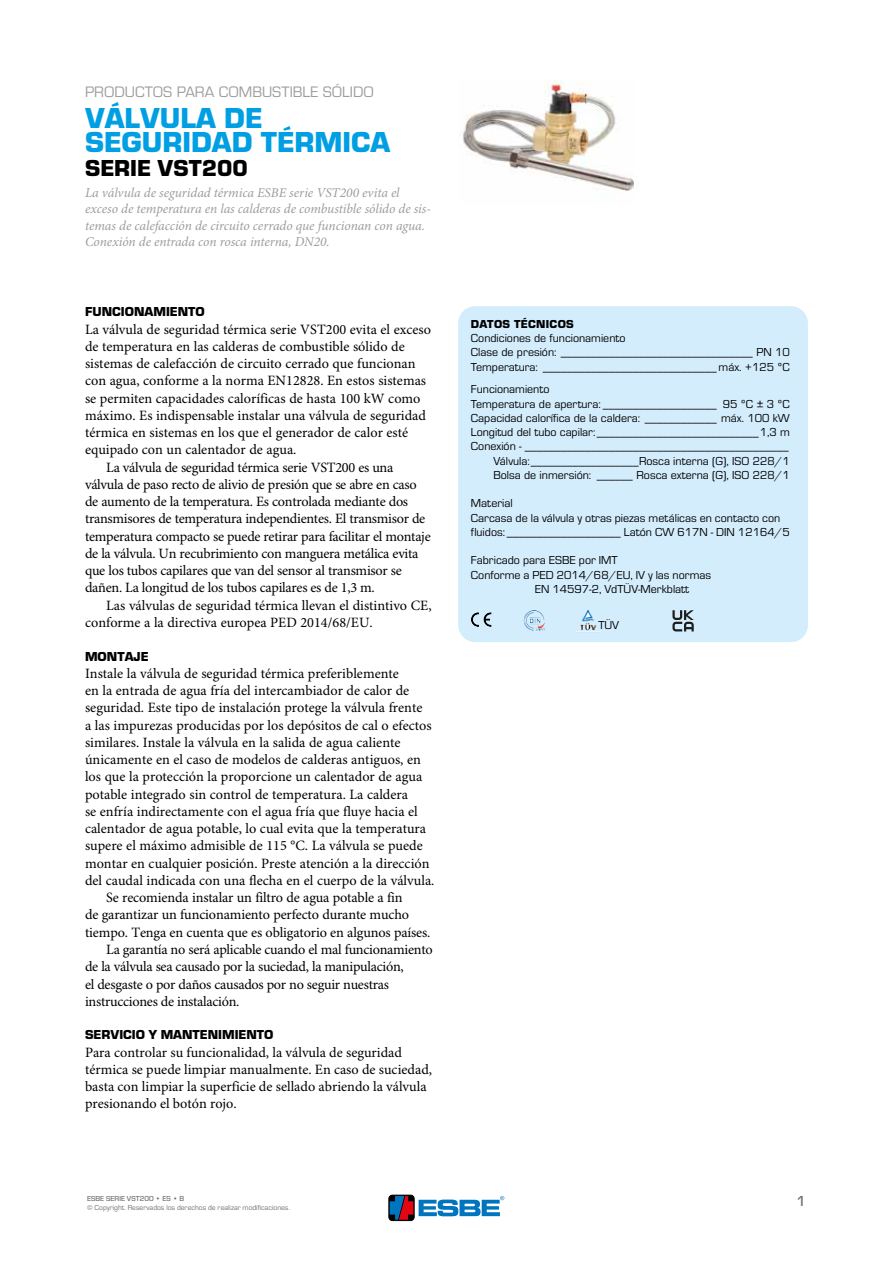
<style>
.page{position:relative;width:893px;height:1263px;background:#fff}
.page>*{position:absolute;margin:0;border:0;box-sizing:border-box;transform-origin:0 0}
.t1{font:700 30px/24px "ESBE Eurostile";color:#009fe3}
.t2{font:700 24px "ESBE Eurostile";color:#000}
.t3{font:15.75px "ESBE Eurostile";color:#9d9d9c}
.t4{font:500 15px "ESBE Eurostile";color:#706f6f}
.t5{font:14.25px/17.2px "Minion Pro";color:#000}
.t6{font:14.25px "Minion Pro";letter-spacing:-.02em;color:#000}
.t7{font:italic 13.5px/16.5px "Minion Pro";letter-spacing:-.005em;color:#9d9d9c}
.t8{font:700 13.5px "ESBE Eurostile";color:#000}
.t9{font:12px/14.2px "ESBE Eurostile";color:#000}
.t10{font:700 12px "ESBE Eurostile";letter-spacing:.025em;color:#000}
.t11{font:7.5px "ESBE Eurostile";color:#706f6f}
.t12{font:500 7.5px "ESBE Eurostile";color:#706f6f}
</style>
<div class="page">
<div style="left:458px;top:306px;width:350px;height:336px;background:#d4edfc;border-radius:17px"></div>
<img style="left:461px;top:81px;width:173px;height:110px">
<img style="left:575px;top:610px;width:26px;height:22px">
<img style="left:524px;top:610px;width:21px;height:21px">
<svg style="left:672px;top:610px;width:22px;height:21px"></svg>
<svg style="left:471px;top:612px;width:21px;height:15px"></svg>
<div style="left:389px;top:1195px;width:25px;height:25px;border:1px solid #000;border-radius:4px"></div>
<svg style="left:390px;top:1196px;width:23px;height:24px"></svg>
<svg style="left:419px;top:1196px;width:85px;height:20px"></svg>
<p class="t3" style="left:85px;top:83px;width:290px">PRODUCTOS PARA COMBUSTIBLE SÓLIDO</p>
<h1 class="t1" style="left:85px;top:107px;width:307px">VÁLVULA DE<br>SEGURIDAD TÉRMICA</h1>
<h2 class="t2" style="left:85px;top:155px;width:164px">SERIE VST200</h2>
<p class="t7" style="left:85px;top:185px;width:347px">La válvula de seguridad térmica ESBE serie VST200 evita el exceso de temperatura en las calderas de combustible sólido de sis&shy;temas de calefacción de circuito cerrado que funcionan con agua.<br>Conexión de entrada con rosca interna, DN20.</p>
<p class="t8" style="left:85px;top:304px;width:121px">FUNCIONAMIENTO</p>
<p class="t5" style="left:85px;top:321px;width:348px">La válvula de seguridad térmica serie VST200 evita el exceso</p>
<p class="t5" style="left:85px;top:338px;width:321px">de temperatura en las calderas de combustible sólido de</p>
<p class="t5" style="left:85px;top:355px;width:332px">sistemas de calefacción de circuito cerrado que funcionan</p>
<p class="t5" style="left:85px;top:373px;width:343px">con agua, conforme a la norma EN12828. En estos sistemas</p>
<p class="t5" style="left:85px;top:390px;width:337px">se permiten capacidades caloríficas de hasta 100 kW como</p>
<p class="t5" style="left:85px;top:407px;width:343px">máximo. Es indispensable instalar una válvula de seguridad</p>
<p class="t5" style="left:85px;top:424px;width:325px">térmica en sistemas en los que el generador de calor esté</p>
<p class="t5" style="left:85px;top:442px;width:213px">equipado con un calentador de agua.</p>
<p class="t6" style="left:106px;top:459px;width:289px">La válvula de seguridad térmica serie VST200 es una</p>
<p class="t6" style="left:85px;top:476px;width:333px">válvula de paso recto de alivio de presión que se abre en caso</p>
<p class="t6" style="left:85px;top:493px;width:325px">de aumento de la temperatura. Es controlada mediante dos</p>
<p class="t6" style="left:85px;top:510px;width:342px">transmisores de temperatura independientes. El transmisor de</p>
<p class="t6" style="left:85px;top:528px;width:347px">temperatura compacto se puede retirar para facilitar el montaje</p>
<p class="t6" style="left:85px;top:545px;width:335px">de la válvula. Un recubrimiento con manguera metálica evita</p>
<p class="t6" style="left:85px;top:562px;width:318px">que los tubos capilares que van del sensor al transmisor se</p>
<p class="t6" style="left:85px;top:579px;width:291px">dañen. La longitud de los tubos capilares es de 1,3 m.</p>
<p class="t5" style="left:106px;top:597px;width:327px">Las válvulas de seguridad térmica llevan el distintivo CE,</p>
<p class="t5" style="left:85px;top:614px;width:289px">conforme a la directiva europea PED 2014/68/EU.</p>
<p class="t8" style="left:85px;top:649px;width:65px">MONTAJE</p>
<p class="t5" style="left:85px;top:665px;width:315px">Instale la válvula de seguridad térmica preferiblemente</p>
<p class="t5" style="left:85px;top:682px;width:326px">en la entrada de agua fría del intercambiador de calor de</p>
<p class="t5" style="left:85px;top:700px;width:339px">seguridad. Este tipo de instalación protege la válvula frente</p>
<p class="t5" style="left:85px;top:717px;width:348px">a las impurezas producidas por los depósitos de cal o efectos</p>
<p class="t5" style="left:85px;top:734px;width:317px">similares. Instale la válvula en la salida de agua caliente</p>
<p class="t5" style="left:85px;top:751px;width:337px">únicamente en el caso de modelos de calderas antiguos, en</p>
<p class="t5" style="left:85px;top:769px;width:339px">los que la protección la proporcione un calentador de agua</p>
<p class="t5" style="left:85px;top:786px;width:324px">potable integrado sin control de temperatura. La caldera</p>
<p class="t5" style="left:85px;top:803px;width:334px">se enfría indirectamente con el agua fría que fluye hacia el</p>
<p class="t5" style="left:85px;top:820px;width:343px">calentador de agua potable, lo cual evita que la temperatura</p>
<p class="t5" style="left:85px;top:838px;width:339px">supere el máximo admisible de 115 °C. La válvula se puede</p>
<p class="t5" style="left:85px;top:855px;width:346px">montar en cualquier posición. Preste atención a la dirección</p>
<p class="t5" style="left:85px;top:872px;width:351px">del caudal indicada con una flecha en el cuerpo de la válvula.</p>
<p class="t5" style="left:106px;top:890px;width:298px">Se recomienda instalar un filtro de agua potable a fin</p>
<p class="t5" style="left:85px;top:907px;width:326px">de garantizar un funcionamiento perfecto durante mucho</p>
<p class="t5" style="left:85px;top:924px;width:347px">tiempo. Tenga en cuenta que es obligatorio en algunos países.</p>
<p class="t6" style="left:106px;top:941px;width:328px">La garantía no será aplicable cuando el mal funcionamiento</p>
<p class="t6" style="left:85px;top:958px;width:320px">de la válvula sea causado por la suciedad, la manipulación,</p>
<p class="t6" style="left:85px;top:975px;width:305px">el desgaste o por daños causados por no seguir nuestras</p>
<p class="t6" style="left:85px;top:993px;width:156px">instrucciones de instalación.</p>
<p class="t8" style="left:85px;top:1027px;width:190px">SERVICIO Y MANTENIMIENTO</p>
<p class="t5" style="left:85px;top:1044px;width:349px">Para controlar su funcionalidad, la válvula de seguridad térmica se puede limpiar manualmente. En caso de suciedad, basta con limpiar la superficie de sellado abriendo la válvula presionando el botón rojo.</p>
<p class="t12" style="left:87px;top:1194px;width:99px">ESBE SERIE VST200 • ES • B</p>
<p class="t11" style="left:87px;top:1203px;width:204px">© Copyright. Reservados los derechos de realizar modificaciones.</p>
<p class="t10" style="left:471px;top:317px;width:104px">DATOS TÉCNICOS</p>
<p class="t9" style="left:471px;top:331px;width:320px">Condiciones de funcionamiento<br>Clase de presión: ________________________________ PN 10<br>Temperatura: _____________________________ máx. +125 ºC</p>
<p class="t9" style="left:471px;top:383px;width:80px">Funcionamiento</p>
<p class="t9" style="left:471px;top:397px;width:320px">Temperatura de apertura: ___________________ 95 ºC ± 3 ºC</p>
<p class="t9" style="left:471px;top:411px;width:320px">Capacidad calorífica de la caldera: ____________ máx. 100 kW</p>
<p class="t9" style="left:471px;top:425px;width:320px">Longitud del tubo capilar:___________________________1,3 m</p>
<p class="t9" style="left:471px;top:440px;width:319px">Conexión - ____________________________________________</p>
<p class="t9" style="left:493px;top:454px;width:298px">Válvula:__________________Rosca interna (G), ISO 228/1</p>
<p class="t9" style="left:493px;top:468px;width:298px">Bolsa de inmersión: ______ Rosca externa (G), ISO 228/1</p>
<p class="t9" style="left:471px;top:496px;width:320px">Material<br>Carcasa de la válvula y otras piezas metálicas en contacto con fluidos: ___________________ Latón CW 617N - DIN 12164/5</p>
<p class="t9" style="left:471px;top:553px;width:148px">Fabricado para ESBE por IMT</p>
<p class="t9" style="left:471px;top:568px;width:242px">Conforme a PED 2014/68/EU, IV y las normas</p>
<p class="t9" style="left:535px;top:582px;width:156px">EN 14597-2, VdTÜV-Merkblatt</p>
<p class="t9" style="left:598px;top:618px;width:22px">TÜV</p>
<p class="t4" style="left:796px;top:1193px;width:11px">1</p>
</div>
